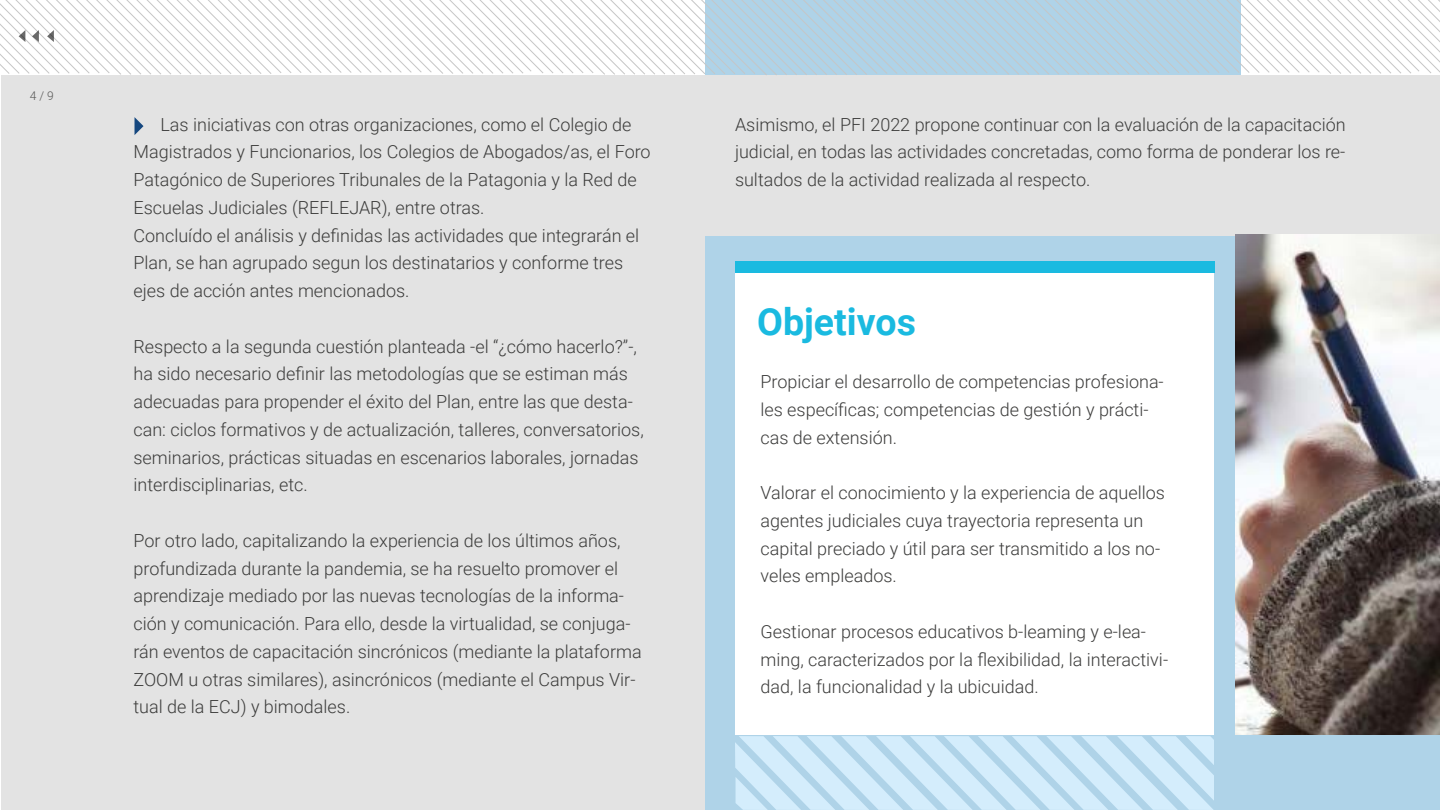
<style>
.page{position:relative;width:1440px;height:810px;background:#fff}
.page>*{position:absolute;margin:0;border:0;box-sizing:border-box;transform-origin:0 0}
.t1{font:700 37.5px "Roboto";color:#1abae0}
.t2{font:300 18px/27.8px "Roboto";color:#3c3c3b}
.t3{font:300 12px "Roboto";color:#575756}
</style>
<div class="page">
<div style="left:1px;top:75px;width:705px;height:735px;background:#e3e3e3"></div>
<svg style="left:135px;top:117px;width:9px;height:18px"></svg>
<div style="left:705px;top:235px;width:533px;height:575px;background:#afd3e8"></div>
<div style="left:705px;top:75px;width:735px;height:161px;background:#e3e3e3"></div>
<div style="left:735px;top:261px;width:479px;height:474px;background:#fff"></div>
<div style="left:735px;top:261px;width:480px;height:12px;background:#1abae0"></div>
<svg style="left:735px;top:736px;width:479px;height:74px"></svg>
<div style="left:1214px;top:735px;width:225px;height:75px;background:#afd3e8"></div>
<img style="left:1235px;top:234px;width:205px;height:501px">
<svg style="left:0;top:0;width:1440px;height:75px"></svg>
<p class="t3" style="left:30px;top:87px;width:25px">4 / 9</p>
<p class="t2" style="left:134px;top:110px;width:519px;text-indent:27px">Las iniciativas con otras organizaciones, como el Colegio de Magistrados y Funcionarios, los Colegios de Abogados/as, el Foro Patagónico de Superiores Tribunales de la Patagonia y la Red de Escuelas Judiciales (REFLEJAR), entre otras.<br>Concluído el análisis y definidas las actividades que integrarán el Plan, se han agrupado segun los destinatarios y conforme tres ejes de acción antes mencionados.</p>
<p class="t2" style="left:134px;top:332px;width:512px">Respecto a la segunda cuestión planteada -el “¿cómo hacerlo?”-, ha sido necesario definir las metodologías que se estiman más adecuadas para propender el éxito del Plan, entre las que desta&shy;can: ciclos formativos y de actualización, talleres, conversatorios, seminarios, prácticas situadas en escenarios laborales, jornadas interdisciplinarias, etc.</p>
<p class="t2" style="left:134px;top:526px;width:510px">Por otro lado, capitalizando la experiencia de los últimos años, profundizada durante la pandemia, se ha resuelto promover el aprendizaje mediado por las nuevas tecnologías de la informa&shy;ción y comunicación. Para ello, desde la virtualidad, se conjuga&shy;rán eventos de capacitación sincrónicos (mediante la plataforma ZOOM u otras similares), asincrónicos (mediante el Campus Vir&shy;tual de la ECJ) y bimodales.</p>
<p class="t2" style="left:735px;top:110px;width:612px;text-align:justify">Asimismo, el PFI 2022 propone continuar con la evaluación de la capacitación judicial, en todas las actividades concretadas, como forma de ponderar los re&shy;sultados de la actividad realizada al respecto.</p>
<h1 class="t1" style="left:757px;top:296px;width:160px">Objetivos</h1>
<p class="t2" style="left:760px;top:367px;width:405px">Propiciar el desarrollo de competencias profesiona&shy;les específicas; competencias de gestión y prácti&shy;cas de extensión.</p>
<p class="t2" style="left:760px;top:478px;width:406px">Valorar el conocimiento y la experiencia de aquellos agentes judiciales cuya trayectoria representa un capital preciado y útil para ser transmitido a los no&shy;veles empleados.</p>
<p class="t2" style="left:760px;top:617px;width:409px">Gestionar procesos educativos b-leaming y e-lea&shy;ming, caracterizados por la flexibilidad, la interactivi&shy;dad, la funcionalidad y la ubicuidad.</p>
</div>
